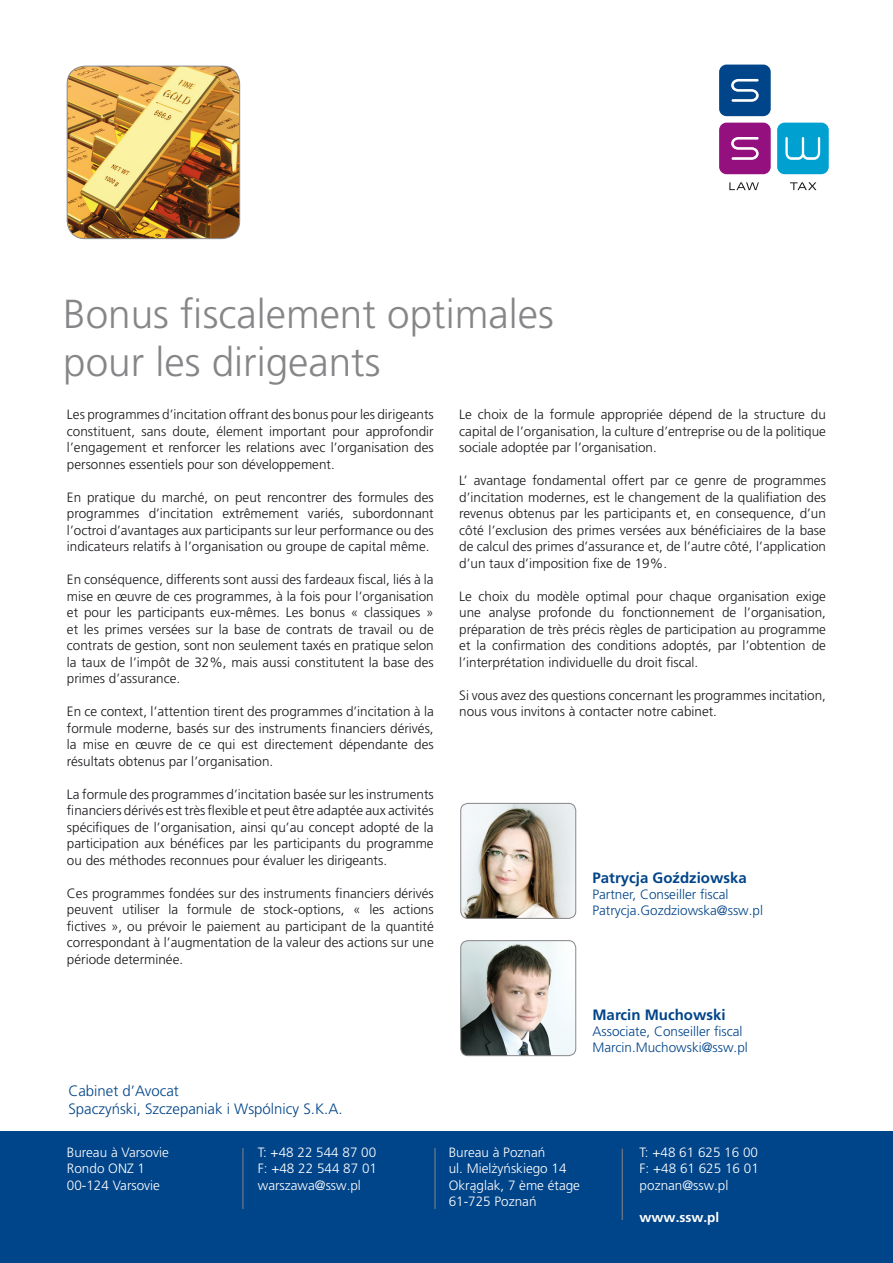
<style>
.page{position:relative;width:893px;height:1263px;background:#fff}
.page>*{position:absolute;margin:0;border:0;box-sizing:border-box;transform-origin:0 0}
.t1{font:300 40.5px/48.6px "Frutiger LT Pro";color:#868689}
.t2{font:300 15px/18px "Frutiger LT Pro";color:#004489}
.t3{font:700 15px "Frutiger LT Pro";color:#004489}
.t4{font:300 13.5px/16.5px "Frutiger LT Pro";color:#1a171c;text-align:justify}
.t5{font:300 13.5px/16.2px "Frutiger LT Pro";color:#fff}
.t6{font:300 13.5px/16.2px "Frutiger LT Pro";color:#004489}
.t7{font:700 13.5px "Frutiger LT Pro";color:#fff}
</style>
<div class="page">
<div style="left:0;top:1132px;width:893px;height:131px;background:#004489"></div>
<hr style="left:243px;top:1148px;width:1px;height:61px;background:#868689">
<hr style="left:622px;top:1148px;width:1px;height:72px;background:#868689">
<hr style="left:435px;top:1148px;width:1px;height:61px;background:#868689">
<div style="left:777px;top:123px;width:52px;height:51px;background:#00a1d1;border-radius:7px"></div>
<div style="left:719px;top:123px;width:52px;height:51px;background:#94107e;border-radius:7px"></div>
<svg style="left:731px;top:137px;width:28px;height:23px"></svg>
<div style="left:719px;top:65px;width:52px;height:51px;background:#004489;border-radius:7px"></div>
<svg style="left:785px;top:137px;width:35px;height:23px"></svg>
<svg style="left:731px;top:79px;width:28px;height:23px"></svg>
<svg style="left:729px;top:182px;width:30px;height:8px"></svg>
<svg style="left:790px;top:182px;width:26px;height:8px"></svg>
<img style="left:461px;top:941px;width:114px;height:115px">
<div style="left:461px;top:940px;width:115px;height:116px;border:1px solid #868689;border-radius:7px"></div>
<img style="left:461px;top:803px;width:115px;height:115px">
<div style="left:461px;top:803px;width:115px;height:115px;border:1px solid #868689;border-radius:7px"></div>
<img style="left:67px;top:66px;width:173px;height:173px">
<div style="left:67px;top:66px;width:173px;height:173px;border:1px solid #868689;border-radius:18px"></div>
<h1 class="t1" style="left:63px;top:290px;width:492px">Bonus fiscalement optimales pour les dirigeants</h1>
<p class="t4" style="left:67px;top:406px;width:368px">Les programmes d’incitation offrant des bonus pour les dirigeants constituent, sans doute, élement important pour approfondir l’engagement et renforcer les relations avec l’organisation des personnes essentiels pour son développement.</p>
<p class="t4" style="left:67px;top:489px;width:368px">En pratique du marché, on peut rencontrer des formules des programmes d’incitation extrêmement variés, subordonnant l’octroi d’avantages aux participants sur leur performance ou des indicateurs relatifs à l’organisation ou groupe de capital même.</p>
<p class="t4" style="left:67px;top:571px;width:368px">En conséquence, differents sont aussi des fardeaux fiscal, liés à la mise en œuvre de ces programmes, à la fois pour l’organisation et pour les participants eux-mêmes. Les bonus « classiques » et les primes versées sur la base de contrats de travail ou de contrats de gestion, sont non seulement taxés en pratique selon la taux de l’impôt de 32%, mais aussi constitutent la base des primes d’assurance.</p>
<p class="t4" style="left:67px;top:703px;width:368px">En ce context, l’attention tirent des programmes d’incitation à la formule moderne, basés sur des instruments financiers dérivés, la mise en œuvre de ce qui est directement dépendante des résultats obtenus par l’organisation.</p>
<p class="t4" style="left:67px;top:786px;width:368px">La formule des programmes d’incitation basée sur les instruments financiers dérivés est très flexible et peut être adaptée aux activités spécifiques de l’organisation, ainsi qu’au concept adopté de la participation aux bénéfices par les participants du programme ou des méthodes reconnues pour évaluer les dirigeants.</p>
<p class="t4" style="left:67px;top:885px;width:368px">Ces programmes fondées sur des instruments financiers dérivés peuvent utiliser la formule de stock-options, « les actions fictives », ou prévoir le paiement au participant de la quantité correspondant à l’augmentation de la valeur des actions sur une période determinée.</p>
<p class="t4" style="left:459px;top:406px;width:368px">Le choix de la formule appropriée dépend de la structure du capital de l’organisation, la culture d’entreprise ou de la politique sociale adoptée par l’organisation.</p>
<p class="t4" style="left:459px;top:472px;width:368px">L’ avantage fondamental offert par ce genre de programmes d’incitation modernes, est le changement de la qualifiation des revenus obtenus par les participants et, en consequence, d’un côté l’exclusion des primes versées aux bénéficiaires de la base de calcul des primes d’assurance et, de l’autre côté, l’application d’un taux d’imposition fixe de 19%.</p>
<p class="t4" style="left:459px;top:588px;width:368px">Le choix du modèle optimal pour chaque organisation exige une analyse profonde du fonctionnement de l’organisation, préparation de très précis règles de participation au programme et la confirmation des conditions adoptés, par l’obtention de l’interprétation individuelle du droit fiscal.</p>
<p class="t4" style="left:459px;top:687px;width:368px">Si vous avez des questions concernant les programmes incitation, nous vous invitons à contacter notre cabinet.</p>
<p class="t3" style="left:592px;top:869px;width:156px">Patrycja Goździowska</p>
<p class="t6" style="left:592px;top:886px;width:172px">Partner, Conseiller fiscal<br>Patrycja.Gozdziowska@ssw.pl</p>
<p class="t3" style="left:592px;top:1006px;width:135px">Marcin Muchowski</p>
<p class="t6" style="left:592px;top:1023px;width:157px">Associate, Conseiller fiscal<br>Marcin.Muchowski@ssw.pl</p>
<p class="t2" style="left:68px;top:1081px;width:276px">Cabinet d’Avocat<br>Spaczyński, Szczepaniak i Wspólnicy S.K.A.</p>
<p class="t5" style="left:67px;top:1144px;width:103px">Bureau à Varsovie<br>Rondo ONZ 1<br>00-124 Varsovie</p>
<p class="t5" style="left:258px;top:1144px;width:121px;text-align:justify">T: +48 22 544 87 00<br>F: +48 22 544 87 01 warszawa@ssw.pl</p>
<p class="t5" style="left:449px;top:1144px;width:133px">Bureau à Poznań<br>ul. Mielżyńskiego 14<br>Okrąglak, 7 ème étage<br>61-725 Poznań</p>
<p class="t5" style="left:640px;top:1144px;width:121px;text-align:justify">T: +48 61 625 16 00<br>F: +48 61 625 16 01 poznan@ssw.pl</p>
<p class="t7" style="left:640px;top:1209px;width:81px">www.ssw.pl</p>
</div>
